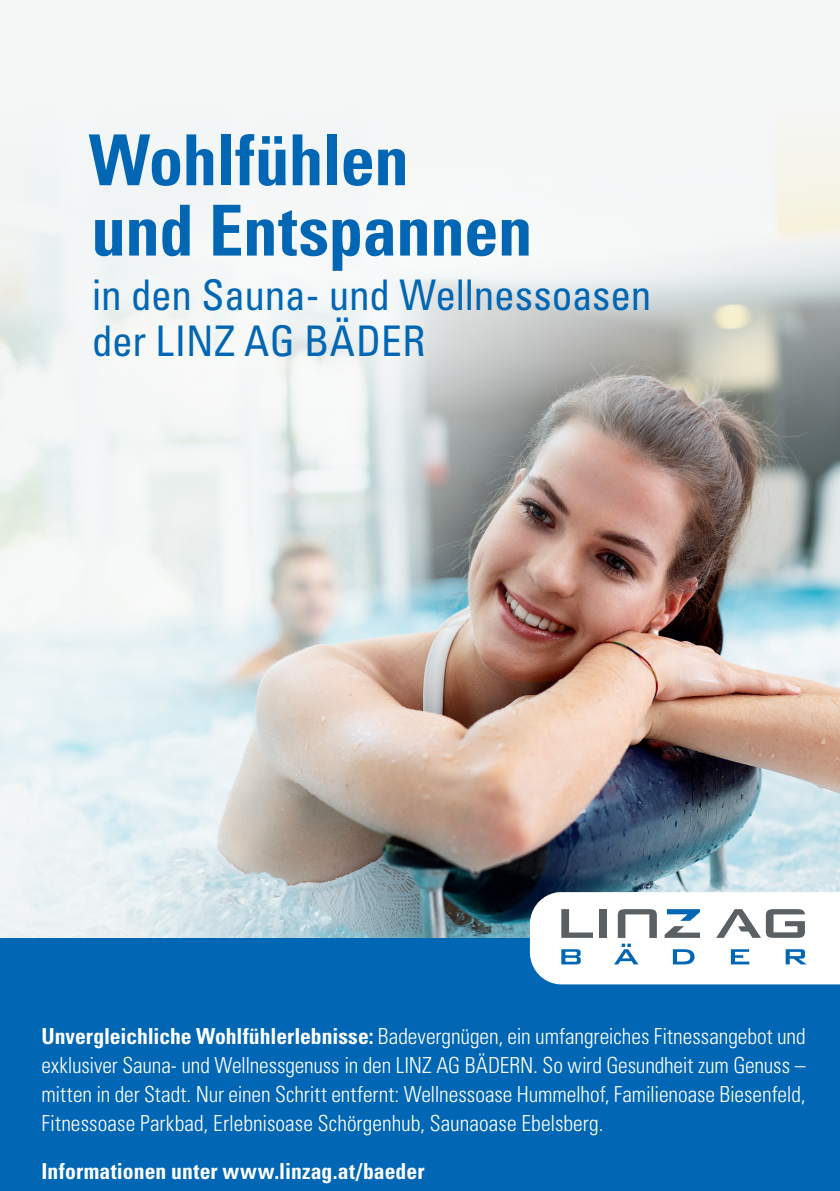
<style>
.page{position:relative;width:840px;height:1191px;background:#fff}
.page>*{position:absolute;margin:0;border:0;box-sizing:border-box;transform-origin:0 0}
.t1{font:700 condensed 70.4px/70.4px "Univers LT Std";letter-spacing:-.01em;color:#0166b3}
.t2{font:condensed 42.2px/46.2px "Univers LT Std";letter-spacing:-.005em;color:#0166b3}
.t3{font:300 condensed 22.2px/29.2px "Univers LT Std";color:#fff;text-align:justify}
.t4{font:700 condensed 22.2px "Univers LT Std";letter-spacing:.005em;color:#fff}
.s1{font-weight:700}
</style>
<div class="page">
<div style="left:0;top:0;width:839px;height:990px;background:#f5f7f7"></div>
<img style="left:0;top:153px;width:839px;height:785px">
<div style="left:0;top:938px;width:839px;height:253px;background:#0166b3"></div>
<svg style="left:529px;top:891px;width:310px;height:94px"></svg>
<svg style="left:32px;top:152px;width:790px;height:289px"></svg>
<p class="t1" style="left:89px;top:125px;width:445px">Wohlfühlen<br>und Entspannen</p>
<p class="t2" style="left:92px;top:271px;width:560px">in den Sauna- und Wellnessoasen der LINZ AG BÄDER</p>
<p class="t3" style="left:41px;top:1021px;width:765px"><span class="s1">Unvergleichliche Wohlfühlerlebnisse:</span> Badevergnügen, ein umfangreiches Fitnessangebot und exklusiver Sauna- und Wellnessgenuss in den LINZ AG BÄDERN. So wird Gesundheit zum Genuss – mitten in der Stadt. Nur einen Schritt entfernt: Wellnessoase Hummelhof, Familienoase Biesenfeld, Fitnessoase Parkbad, Erlebnisoase Schörgenhub, Saunaoase Ebelsberg.</p>
<p class="t4" style="left:41px;top:1157px;width:384px">Informationen unter www.linzag.at/baeder</p>
</div>
